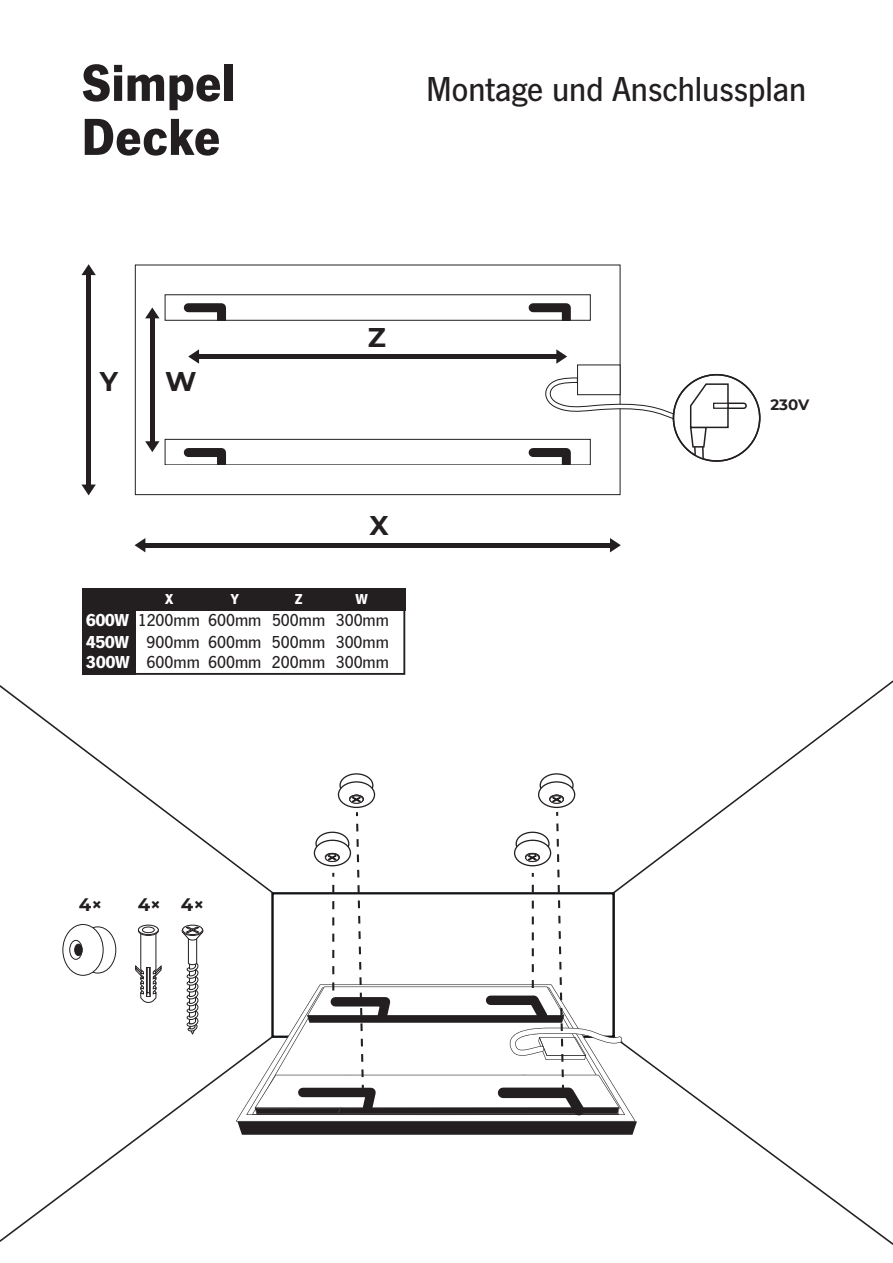
<style>
.page{position:relative;width:893px;height:1263px;background:#fff}
.page>*{position:absolute;margin:0;border:0;box-sizing:border-box;transform-origin:0 0}
.t1{font:700 54px/54px "News Got";color:#231f20}
.t2{font:500 36px "News Got";color:#231f20}
.t3{font:700 27px "Montserrat";color:#231f20}
.t4{font:700 18.15px "Montserrat";color:#231f20}
.t5{font:500 18px/20.9px "News Got";color:#231f20;text-align:justify}
.t6{font:700 15px "Montserrat";color:#231f20}
.t7{font:700 15px "News Got";color:#fff}
.s1{font-weight:700;color:#fff}
</style>
<div class="page">
<svg style="left:637px;top:1053px;width:256px;height:192px"></svg>
<svg style="left:0;top:685px;width:237px;height:182px"></svg>
<svg style="left:637px;top:680px;width:256px;height:196px"></svg>
<svg style="left:0;top:1034px;width:237px;height:208px"></svg>
<div style="left:135px;top:265px;width:485px;height:230px;border:1px solid #231f20"></div>
<div style="left:165px;top:294px;width:426px;height:27px;border:1px solid #231f20"></div>
<div style="left:165px;top:439px;width:426px;height:26px;border:1px solid #231f20"></div>
<svg style="left:188px;top:349px;width:11px;height:15px"></svg>
<svg style="left:556px;top:349px;width:11px;height:15px"></svg>
<div style="left:198px;top:354px;width:359px;height:5px;background:#231f20"></div>
<svg style="left:81px;top:484px;width:15px;height:11px"></svg>
<svg style="left:81px;top:264px;width:15px;height:11px"></svg>
<div style="left:86px;top:273px;width:5px;height:213px;background:#231f20"></div>
<svg style="left:145px;top:441px;width:15px;height:11px"></svg>
<svg style="left:145px;top:307px;width:15px;height:11px"></svg>
<div style="left:150px;top:317px;width:5px;height:126px;background:#231f20"></div>
<svg style="left:135px;top:538px;width:10px;height:14px"></svg>
<svg style="left:610px;top:538px;width:11px;height:14px"></svg>
<hr style="left:141px;top:543px;width:472px;height:4px;background:#231f20">
<svg style="left:179px;top:303px;width:52px;height:18px"></svg>
<svg style="left:179px;top:448px;width:52px;height:17px"></svg>
<svg style="left:524px;top:303px;width:51px;height:18px"></svg>
<svg style="left:524px;top:377px;width:224px;height:96px"></svg>
<div style="left:162px;top:465px;width:440px;height:11px;background:#fff"></div>
<svg style="left:135px;top:611px;width:270px;height:64px"></svg>
<div style="left:82px;top:589px;width:323px;height:22px;background:#231f20"></div>
<div style="left:82px;top:609px;width:53px;height:66px;background:#231f20"></div>
<svg style="left:340px;top:774px;width:33px;height:23px"></svg>
<div style="left:339px;top:773px;width:34px;height:24px;border:1px solid #231f20;border-radius:50%"></div>
<div style="left:338px;top:782px;width:36px;height:25px;background:#fff;border-radius:50%"></div>
<div style="left:338px;top:781px;width:37px;height:27px;border:1px solid #231f20;border-radius:50%"></div>
<svg style="left:349px;top:794px;width:15px;height:10px"></svg>
<svg style="left:540px;top:774px;width:33px;height:23px"></svg>
<div style="left:540px;top:773px;width:34px;height:24px;border:1px solid #231f20;border-radius:50%"></div>
<div style="left:539px;top:782px;width:36px;height:25px;background:#fff;border-radius:50%"></div>
<div style="left:538px;top:781px;width:37px;height:27px;border:1px solid #231f20;border-radius:50%"></div>
<svg style="left:549px;top:794px;width:15px;height:10px"></svg>
<svg style="left:237px;top:812px;width:400px;height:323px"></svg>
<div style="left:138px;top:925px;width:21px;height:10px;border:1px solid #231f20;border-radius:50%"></div>
<div style="left:142px;top:927px;width:13px;height:6px;border:1px solid #231f20;border-radius:50%"></div>
<svg style="left:135px;top:929px;width:27px;height:74px"></svg>
<div style="left:189px;top:1014px;width:7px;height:20px;border:1px solid #231f20;border-radius:50%"></div>
<svg style="left:181px;top:924px;width:23px;height:107px"></svg>
<svg style="left:80px;top:927px;width:36px;height:46px"></svg>
<div style="left:79px;top:926px;width:37px;height:47px;border:1px solid #231f20;border-radius:50%"></div>
<div style="left:63px;top:924px;width:40px;height:51px;background:#fff;border-radius:50%"></div>
<div style="left:63px;top:924px;width:40px;height:52px;border:1px solid #231f20;border-radius:50%"></div>
<div style="left:69px;top:940px;width:13px;height:20px;border:1px solid #231f20;border-radius:50%"></div>
<svg style="left:75px;top:944px;width:7px;height:12px"></svg>
<h1 class="t1" style="left:81px;top:56px;width:156px">Simpel<br>Decke</h1>
<h2 class="t2" style="left:426px;top:69px;width:382px">Montage und Anschlussplan</h2>
<h3 class="t3" style="left:100px;top:362px;width:20px">Y</h3>
<h3 class="t3" style="left:165px;top:362px;width:33px">W</h3>
<h3 class="t3" style="left:368px;top:318px;width:20px">Z</h3>
<h3 class="t3" style="left:369px;top:506px;width:21px">X</h3>
<p class="t7" style="left:165px;top:590px;width:10px">X</p>
<p class="t7" style="left:231px;top:590px;width:10px">Y</p>
<p class="t7" style="left:295px;top:590px;width:9px">Z</p>
<p class="t7" style="left:356px;top:590px;width:14px">W</p>
<p class="t5" style="left:86px;top:610px;width:304px"><span class="s1">600W</span> 1200mm 600mm 500mm 300mm <span class="s1">450W</span> 900mm 600mm 500mm 300mm <span class="s1">300W</span> 600mm 600mm 200mm 300mm</p>
<p class="t6" style="left:770px;top:394px;width:41px">230V</p>
<p class="t4" style="left:79px;top:891px;width:25px">4×</p>
<p class="t4" style="left:138px;top:891px;width:68px">4× 4×</p>
</div>
